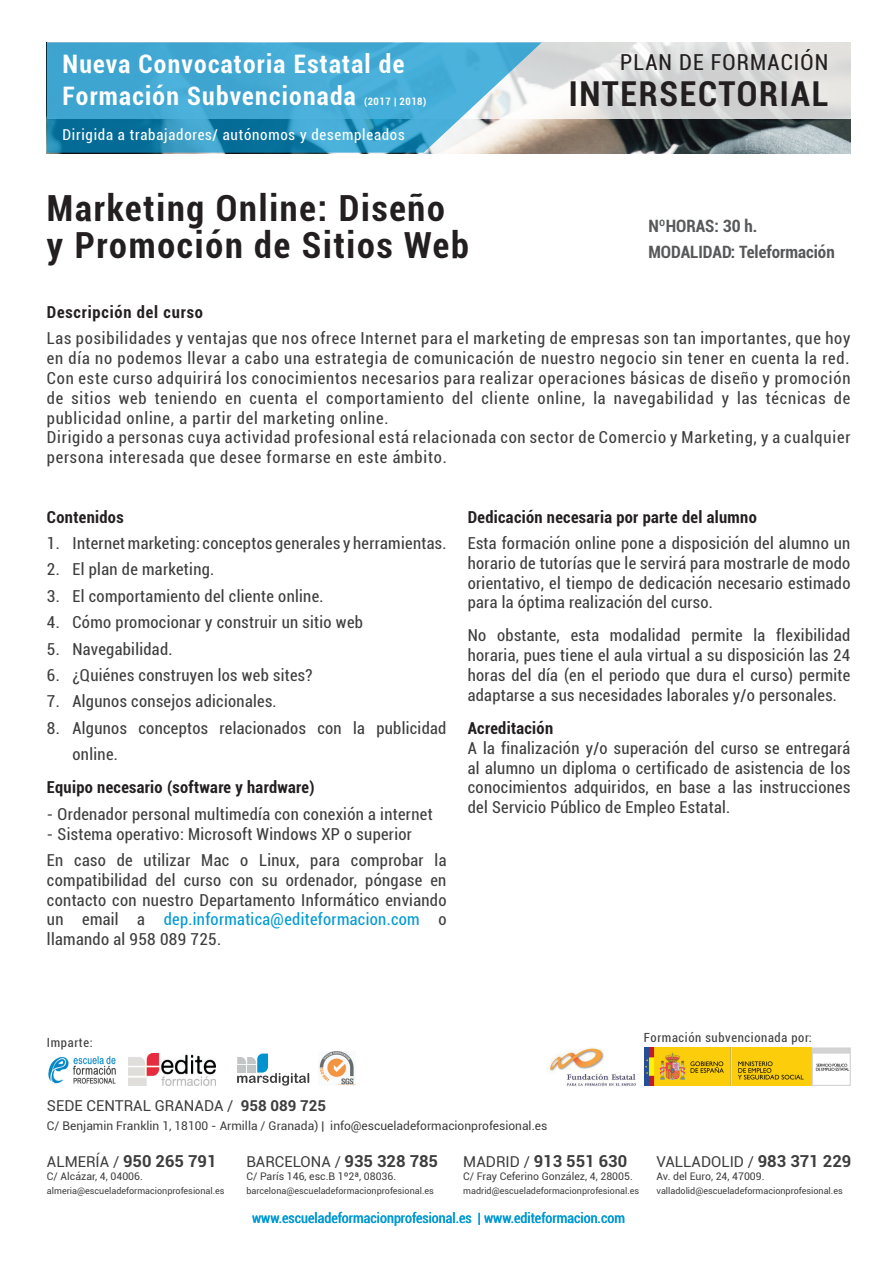
<style>
.page{position:relative;width:893px;height:1263px;background:#fff}
.page>*{position:absolute;margin:0;border:0;box-sizing:border-box;transform-origin:0 0}
.t1{font:700 condensed 36px "Roboto";letter-spacing:.05em;color:#231f20}
.t2{font:700 condensed 34.35px "Roboto";letter-spacing:.05em;color:#231f20}
.t3{font:700 condensed 25.5px/31.5px "Roboto";letter-spacing:.05em;color:#fff}
.t4{font:condensed 22.05px "Roboto";letter-spacing:.05em;color:#231f20}
.t5{font:700 condensed 17.1px "Roboto";color:#57585a}
.t6{font:condensed 16.5px/19.8px "Roboto";letter-spacing:.02em;color:#3e3e3f;text-align:justify}
.t7{font:condensed 16.5px/19.8px "Roboto";letter-spacing:.05em;color:#3e3e3f}
.t8{font:700 condensed 16.5px "Roboto";letter-spacing:.02em;color:#231f20}
.t9{font:700 16.5px "Roboto";color:#3e3e3f}
.t10{font:700 condensed 16.5px "Roboto";letter-spacing:.05em;color:#231f20}
.t11{font:15px "Roboto";color:#3e3e3f}
.t12{font:condensed 15px "Roboto";letter-spacing:.05em;color:#fff}
.t13{font:condensed 14.1px "Roboto";color:#009ad4}
.t14{font:condensed 12.6px "Roboto";letter-spacing:.05em;color:#3e3e3f}
.t15{font:12px "Roboto";color:#3e3e3f}
.t16{font:10.5px "Roboto";color:#3e3e3f}
.t17{font:700 condensed 10.2px "Roboto";letter-spacing:.05em;color:#fff}
.t18{font:9px "Roboto";color:#3e3e3f}
.s1{color:#009ad4}
.s2{font-weight:700}
.s3{font-weight:400;font-size:15px}
.s4{font-weight:700;font-size:16.5px}
</style>
<div class="page">
<img style="left:542px;top:118px;width:308px;height:35px">
<svg style="left:542px;top:42px;width:309px;height:76px;background:#dcdcdc"></svg>
<svg style="left:47px;top:42px;width:495px;height:111px;background:#50a9cd"></svg>
<img style="left:48px;top:1056px;width:68px;height:28px">
<img style="left:128px;top:1053px;width:87px;height:32px">
<img style="left:644px;top:1047px;width:206px;height:38px">
<svg style="left:237px;top:1053px;width:72px;height:33px"></svg>
<img style="left:319px;top:1051px;width:36px;height:35px">
<img style="left:547px;top:1048px;width:89px;height:38px">
<h3 class="t3" style="left:62px;top:47px;width:343px">Nueva Convocatoria Estatal de<br>Formación Subvencionada</h3>
<p class="t17" style="left:364px;top:94px;width:64px">(2017 | 2018)</p>
<p class="t12" style="left:62px;top:124px;width:344px">Dirigida a trabajadores/ autónomos y desempleados</p>
<h3 class="t4" style="left:620px;top:47px;width:210px">PLAN DE FORMACIÓN</h3>
<h2 class="t2" style="left:569px;top:70px;width:261px">INTERSECTORIAL</h2>
<p class="t1" style="left:47px;top:182px;width:399px">Marketing Online: Diseño</p>
<p class="t1" style="left:47px;top:220px;width:423px">y Promoción de Sitios Web</p>
<p class="t10" style="left:47px;top:301px;width:158px">Descripción del curso</p>
<p class="t7" style="left:47px;top:328px;width:805px">Las posibilidades y ventajas que nos ofrece Internet para el marketing de empresas son tan importantes, que hoy en día no podemos llevar a cabo una estrategia de comunicación de nuestro negocio sin tener en cuenta la red.</p>
<p class="t6" style="left:47px;top:368px;width:805px">Con este curso adquirirá los conocimientos necesarios para realizar operaciones básicas de diseño y promoción de sitios web teniendo en cuenta el comportamiento del cliente online, la navegabilidad y las técnicas de publicidad online, a partir del marketing online.</p>
<p class="t7" style="left:47px;top:427px;width:805px">Dirigido a personas cuya actividad profesional está relacionada con sector de Comercio y Marketing, y a cualquier persona interesada que desee formarse en este ámbito.</p>
<p class="t5" style="left:648px;top:214px;width:110px">NºHORAS: 30 h.</p>
<p class="t5" style="left:648px;top:240px;width:188px">MODALIDAD: Teleformación</p>
<p class="t8" style="left:47px;top:505px;width:78px">Contenidos</p>
<p class="t6" style="left:47px;top:533px;width:401px">1. Internet marketing: conceptos generales y herramientas.</p>
<p class="t6" style="left:47px;top:559px;width:169px">2. El plan de marketing.</p>
<p class="t6" style="left:47px;top:585px;width:278px">3. El comportamiento del cliente online.</p>
<p class="t6" style="left:47px;top:612px;width:317px">4. Cómo promocionar y construir un sitio web</p>
<p class="t6" style="left:47px;top:638px;width:127px">5. Navegabilidad.</p>
<p class="t6" style="left:47px;top:665px;width:267px">6. ¿Quiénes construyen los web sites?</p>
<p class="t6" style="left:47px;top:691px;width:231px">7. Algunos consejos adicionales.</p>
<p class="t6" style="left:72px;top:714px;width:375px;line-height:26.4px;text-indent:-26px">8. Algunos conceptos relacionados con la publicidad online.</p>
<p class="t8" style="left:47px;top:776px;width:269px">Equipo necesario (software y hardware)</p>
<p class="t6" style="left:47px;top:803px;width:387px">- Ordenador personal multimedía con conexión a internet</p>
<p class="t6" style="left:47px;top:823px;width:366px">- Sistema operativo: Microsoft Windows XP o superior</p>
<p class="t6" style="left:47px;top:849px;width:401px">En caso de utilizar Mac o Linux, para comprobar la compatibilidad del curso con su ordenador, póngase en contacto con nuestro Departamento Informático enviando un email a <span class="s1">dep. informatica@ editeformacion.com</span> o llamando al 958 089 725.</p>
<p class="t8" style="left:468px;top:505px;width:291px">Dedicación necesaria por parte del alumno</p>
<p class="t6" style="left:468px;top:533px;width:384px">Esta formación online pone a disposición del alumno un horario de tutorías que le servirá para mostrarle de modo orientativo, el tiempo de dedicación necesario estimado para la óptima realización del curso.</p>
<p class="t6" style="left:468px;top:625px;width:384px">No obstante, esta modalidad permite la flexibilidad horaria, pues tiene el aula virtual a su disposición las 24 horas del día (en el periodo que dura el curso) permite adaptarse a sus necesidades laborales y/o personales.</p>
<p class="t8" style="left:468px;top:716px;width:87px">Acreditación</p>
<p class="t6" style="left:468px;top:737px;width:384px">A la finalización y/o superación del curso se entregará al alumno un diploma o certificado de asistencia de los conocimientos adquiridos, en base a las instrucciones del Servicio Público de Empleo Estatal.</p>
<p class="t14" style="left:47px;top:1034px;width:47px">Imparte:</p>
<p class="t14" style="left:644px;top:1029px;width:169px">Formación subvencionada por:</p>
<p class="t11" style="left:47px;top:1095px;width:280px">SEDE CENTRAL GRANADA / <span class="s2">958 089 725</span></p>
<p class="t15" style="left:47px;top:1117px;width:502px">C/ Benjamin Franklin 1, 18100 - Armilla / Granada) | info@escueladeformacionprofesional.es</p>
<p class="t9" style="left:47px;top:1149px;width:171px"><span class="s3">ALMERÍA /</span> 950 265 791</p>
<p class="t16" style="left:47px;top:1169px;width:97px">C/ Alcázar, 4, 04006.</p>
<p class="t18" style="left:47px;top:1184px;width:179px">almeria@escueladeformacionprofesional.es</p>
<p class="t11" style="left:246px;top:1151px;width:193px">BARCELONA / <span class="s4">935 328 785</span></p>
<p class="t16" style="left:246px;top:1169px;width:151px">C/ París 146, esc.B 1º2ª, 08036.</p>
<p class="t18" style="left:246px;top:1184px;width:189px">barcelona@escueladeformacionprofesional.es</p>
<p class="t9" style="left:463px;top:1149px;width:165px"><span class="s3">MADRID /</span> 913 551 630</p>
<p class="t16" style="left:463px;top:1169px;width:171px">C/ Fray Ceferino González, 4, 28005.</p>
<p class="t18" style="left:463px;top:1184px;width:177px">madrid@escueladeformacionprofesional.es</p>
<p class="t13" style="left:252px;top:1208px;width:374px">www.escueladeformacionprofesional.es | www.editeformacion.com</p>
<p class="t11" style="left:657px;top:1151px;width:196px">VALLADOLID / <span class="s4">983 371 229</span></p>
<p class="t16" style="left:657px;top:1169px;width:110px">Av. del Euro, 24, 47009.</p>
<p class="t18" style="left:657px;top:1184px;width:188px">valladolid@escueladeformacionprofesional.es</p>
</div>
